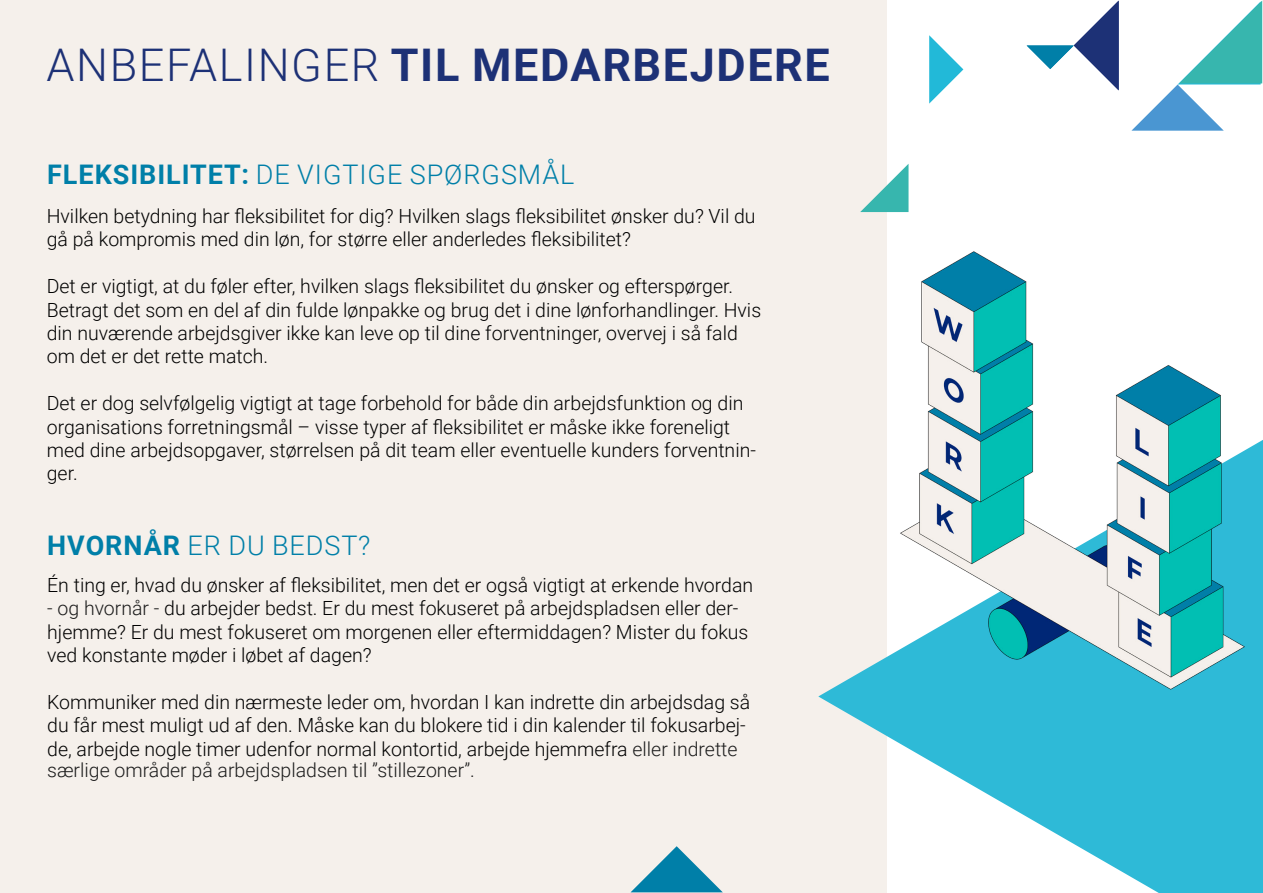
<style>
.page{position:relative;width:1263px;height:893px;background:#fff}
.page>*{position:absolute;margin:0;border:0;box-sizing:border-box;transform-origin:0 0}
.t1{font:700 45px "Roboto";letter-spacing:.035em;color:#1d3176}
.t2{font:300 27px "Roboto";letter-spacing:.035em;color:#007fa8}
.t3{font:300 19.5px/23.4px "Roboto";color:#000}
.t4{font:300 19.5px "Roboto";color:#1c1c1c}
.s1{font-weight:300}
.s2{font-weight:700}
.s3{color:#1c1c1c}
</style>
<div class="page">
<div style="left:0;top:1px;width:887px;height:892px;background:#f5f0eb"></div>
<svg style="left:929px;top:35px;width:34px;height:69px"></svg>
<svg style="left:1027px;top:1px;width:92px;height:89px"></svg>
<svg style="left:1131px;top:0;width:131px;height:131px"></svg>
<svg style="left:631px;top:846px;width:92px;height:46px"></svg>
<svg style="left:909px;top:749px;width:354px;height:144px;fill:#2ebad7"></svg>
<img style="left:818px;top:251px;width:445px;height:498px">
<svg style="left:860px;top:164px;width:48px;height:48px"></svg>
<h1 class="t1" style="left:46px;top:33px;width:785px"><span class="s1">ANBEFALINGER</span> TIL MEDARBEJDERE</h1>
<h2 class="t2" style="left:47px;top:155px;width:529px"><span class="s2">FLEKSIBILITET:</span> DE VIGTIGE SPØRGSMÅL</h2>
<p class="t3" style="left:47px;top:204px;width:710px">Hvilken betydning har fleksibilitet for dig? Hvilken slags fleksibilitet ønsker du? Vil du gå på kompromis med din løn, for større eller anderledes fleksibilitet?</p>
<p class="t3" style="left:47px;top:274px;width:716px">Det er vigtigt, at du føler efter, hvilken slags fleksibilitet du ønsker og efterspørger.<br>Betragt det som en del af din fulde lønpakke og brug det i dine lønforhandlinger. Hvis din nuværende arbejdsgiver ikke kan leve op til dine forventninger, overvej i så fald om det er det rette match.</p>
<p class="t3" style="left:47px;top:391px;width:711px">Det er dog selvfølgelig vigtigt at tage forbehold for både din arbejdsfunktion og din organisations forretningsmål – visse typer af fleksibilitet er måske ikke foreneligt med dine arbejdsopgaver, størrelsen på dit team eller eventuelle kunders forventnin&shy;ger.</p>
<h2 class="t2" style="left:47px;top:526px;width:325px"><span class="s2">HVORNÅR</span> ER DU BEDST?</h2>
<p class="t3" style="left:47px;top:573px;width:707px">Én ting er, hvad du ønsker af fleksibilitet, men det er også vigtigt at erkende hvordan</p>
<p class="t3" style="left:47px;top:596px;width:703px"><span class="s3">- og hvornår -</span> du arbejder bedst. Er du mest fokuseret på arbejdspladsen eller der&shy;hjemme? Er du mest fokuseret om morgenen eller eftermiddagen? Mister du fokus ved konstante møder i løbet af dagen?</p>
<p class="t3" style="left:47px;top:690px;width:704px">Kommuniker med din nærmeste leder om, hvordan I kan indrette din arbejdsdag så du får mest muligt ud af den. Måske kan du blokere tid i din kalender til fokusarbej&shy;de, arbejde nogle timer udenfor normal kontortid, arbejde hjemmefra <span class="s3">eller indrette</span></p>
<p class="t4" style="left:47px;top:756px;width:429px">særlige områder på arbejdspladsen til ”stillezoner”.</p>
</div>
